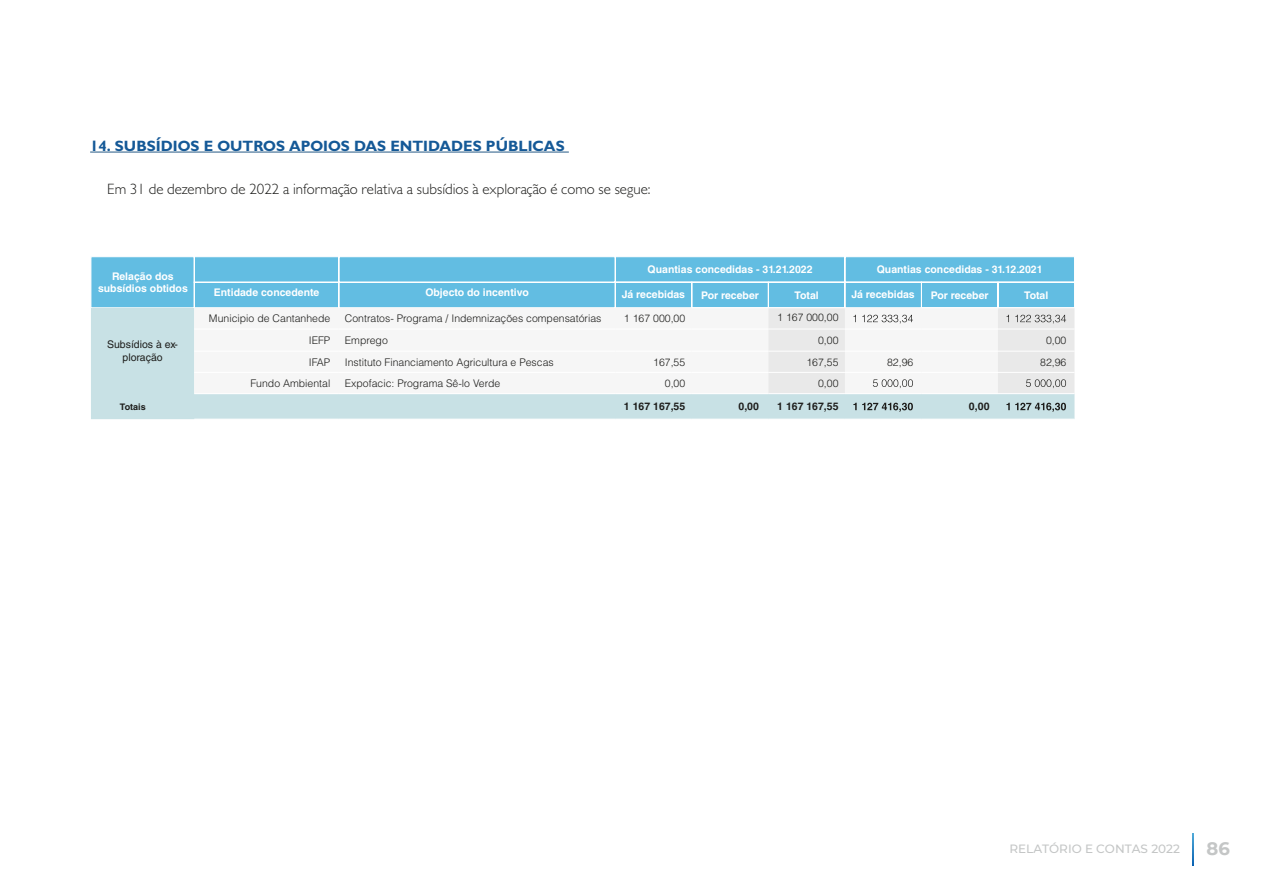
<style>
.page{position:relative;width:1263px;height:893px;background:#fff}
.page>*{position:absolute;margin:0;border:0;box-sizing:border-box;transform-origin:0 0}
.t1{font:700 18px "Montserrat";color:#c4c6c6}
.t2{font:300 15px "Gill Sans MT Pro";color:#1d1d1b}
.t3{font:700 15px "Gill Sans MT Pro";color:#155997}
.t4{font:500 12px "Montserrat";color:#c4c6c6}
.t5{font:300 10.5px/21.3px "Helvetica LT Std";color:#1d1d1b;text-align:right}
.t6{font:700 10.5px/12.6px "Helvetica LT Std";color:#fff;text-align:center}
.t7{font:700 10.5px "Helvetica LT Std";color:#1d1d1b}
.t8{font:10.5px/12.6px "Helvetica LT Std";color:#1d1d1b;text-align:center}
.t9{font:700 9px "Helvetica LT Std";color:#1d1d1b}
</style>
<div class="page">
<svg style="left:91px;top:257px;width:983px;height:51px;background:#68bfe3"></svg>
<div style="left:91px;top:308px;width:983px;height:111px;background:#c8e1e5"></div>
<div style="left:194px;top:308px;width:574px;height:85px;background:#f6f6f6"></div>
<hr style="left:615px;top:282px;width:77px;height:1px;background:#fff">
<hr style="left:692px;top:282px;width:76px;height:1px;background:#fff">
<hr style="left:768px;top:282px;width:77px;height:1px;background:#fff">
<hr style="left:845px;top:282px;width:76px;height:1px;background:#fff">
<hr style="left:921px;top:282px;width:77px;height:1px;background:#fff">
<hr style="left:998px;top:282px;width:76px;height:1px;background:#fff">
<hr style="left:194px;top:328px;width:145px;height:2px;background:#fff">
<hr style="left:339px;top:328px;width:276px;height:2px;background:#fff">
<hr style="left:615px;top:328px;width:77px;height:2px;background:#fff">
<hr style="left:194px;top:351px;width:145px;height:1px;background:#fff">
<hr style="left:339px;top:351px;width:276px;height:1px;background:#fff">
<hr style="left:615px;top:351px;width:77px;height:1px;background:#fff">
<hr style="left:194px;top:372px;width:145px;height:1px;background:#fff">
<hr style="left:339px;top:372px;width:276px;height:1px;background:#fff">
<hr style="left:615px;top:372px;width:77px;height:1px;background:#fff">
<hr style="left:194px;top:393px;width:145px;height:1px;background:#fff">
<hr style="left:339px;top:393px;width:276px;height:1px;background:#fff">
<hr style="left:615px;top:393px;width:77px;height:1px;background:#fff">
<hr style="left:768px;top:307px;width:77px;height:1px;background:#fff">
<hr style="left:998px;top:307px;width:76px;height:1px;background:#fff">
<hr style="left:692px;top:307px;width:76px;height:1px;background:#fff">
<hr style="left:692px;top:328px;width:76px;height:2px;background:#fff">
<hr style="left:692px;top:351px;width:76px;height:1px;background:#fff">
<hr style="left:692px;top:372px;width:76px;height:1px;background:#fff">
<hr style="left:692px;top:393px;width:76px;height:1px;background:#fff">
<hr style="left:921px;top:307px;width:77px;height:1px;background:#fff">
<svg style="left:768px;top:308px;width:306px;height:86px"></svg>
<svg style="left:853px;top:403px;width:60px;height:9px"></svg>
<svg style="left:1006px;top:403px;width:60px;height:9px"></svg>
<hr style="left:90px;top:152px;width:479px;height:1px;background:#245985">
<svg style="left:1192px;top:834px;width:2px;height:32px"></svg>
<h2 class="t3" style="left:90px;top:136px;width:476px">14. SUBSÍDIOS E OUTROS APOIOS DAS ENTIDADES PÚBLICAS</h2>
<h2 class="t2" style="left:107px;top:180px;width:545px">Em 31 de dezembro de 2022 a informação relativa a subsídios à exploração é como se segue:</h2>
<p class="t6" style="left:98px;top:270px;width:91px">Relação dos subsídios obtidos</p>
<p class="t6" style="left:648px;top:263px;width:166px">Quantias concedidas - 31.21.2022</p>
<p class="t6" style="left:877px;top:263px;width:167px">Quantias concedidas - 31.12.2021</p>
<p class="t6" style="left:214px;top:286px;width:107px">Entidade concedente</p>
<p class="t6" style="left:425px;top:286px;width:105px">Objecto do incentivo</p>
<p class="t6" style="left:622px;top:288px;width:65px">Já recebidas</p>
<p class="t6" style="left:701px;top:289px;width:59px">Por receber</p>
<p class="t6" style="left:794px;top:289px;width:26px">Total</p>
<p class="t6" style="left:851px;top:288px;width:65px">Já recebidas</p>
<p class="t6" style="left:931px;top:289px;width:59px">Por receber</p>
<p class="t6" style="left:1024px;top:289px;width:26px">Total</p>
<p class="t5" style="left:777px;top:306px;width:63px;line-height:23px">1 167 000,00<br>0,00</p>
<p class="t5" style="left:806px;top:351px;width:34px;line-height:21.8px">167,55<br>0,00</p>
<p class="t5" style="left:209px;top:308px;width:123px">Municipio de Cantanhede</p>
<p class="t5" style="left:345px;top:308px;width:258px">Contratos- Programa / Indemnizações compensatórias</p>
<p class="t5" style="left:309px;top:329px;width:23px">IEFP</p>
<p class="t5" style="left:345px;top:329px;width:44px">Emprego</p>
<p class="t5" style="left:1046px;top:329px;width:22px">0,00</p>
<p class="t5" style="left:309px;top:351px;width:23px">IFAP</p>
<p class="t5" style="left:345px;top:351px;width:210px">Instituto Financiamento Agricultura e Pescas</p>
<p class="t5" style="left:887px;top:351px;width:28px">82,96</p>
<p class="t5" style="left:1040px;top:351px;width:28px">82,96</p>
<p class="t5" style="left:250px;top:372px;width:81px">Fundo Ambiental</p>
<p class="t5" style="left:345px;top:372px;width:157px">Expofacic: Programa Sê-lo Verde</p>
<p class="t5" style="left:624px;top:308px;width:63px">1 167 000,00</p>
<p class="t5" style="left:653px;top:351px;width:34px">167,55<br>0,00</p>
<p class="t7" style="left:624px;top:400px;width:63px">1 167 167,55</p>
<p class="t8" style="left:107px;top:338px;width:73px">Subsídios à ex&shy;ploração</p>
<p class="t9" style="left:120px;top:401px;width:27px">Totais</p>
<p class="t7" style="left:969px;top:400px;width:22px">0,00</p>
<p class="t7" style="left:738px;top:400px;width:22px">0,00</p>
<p class="t7" style="left:777px;top:400px;width:63px">1 167 167,55</p>
<p class="t4" style="left:1009px;top:841px;width:172px">RELATÓRIO E CONTAS 2022</p>
<h1 class="t1" style="left:1206px;top:835px;width:25px">86</h1>
</div>
